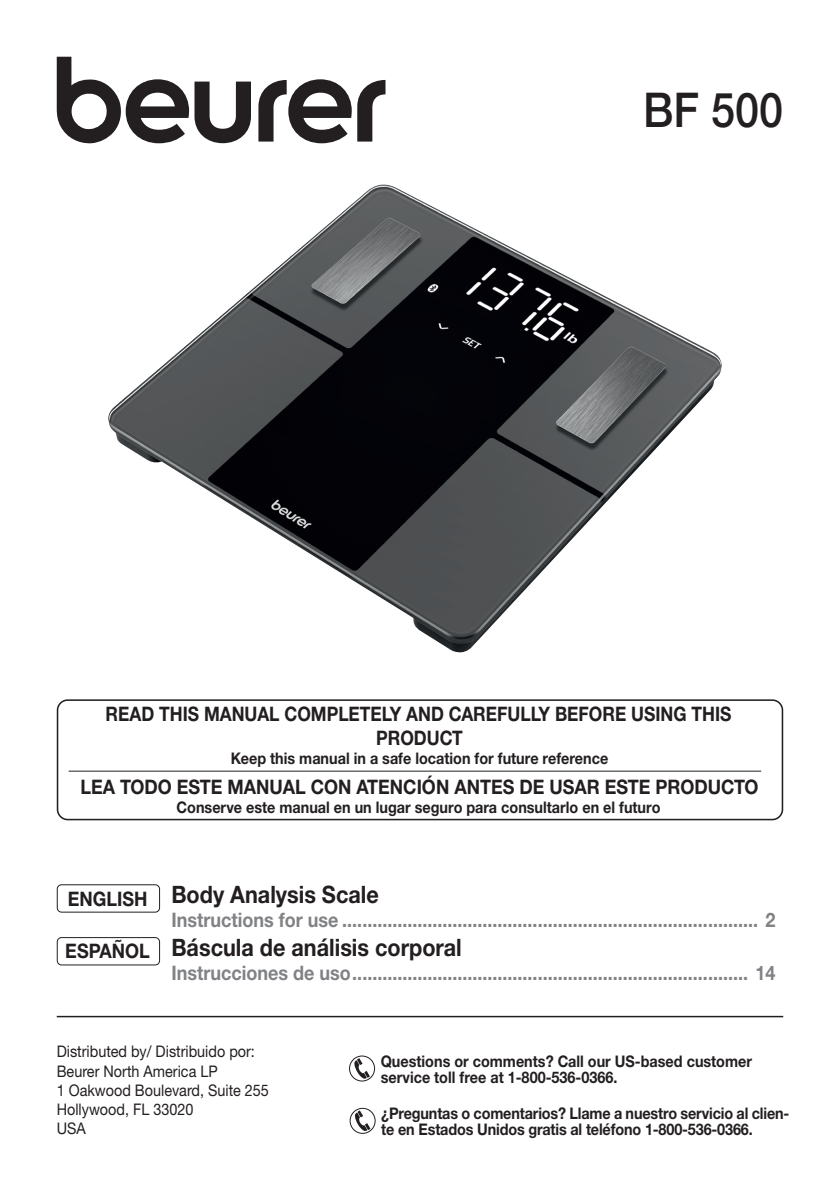
<style>
.page{position:relative;width:840px;height:1191px;background:#fff}
.page>*{position:absolute;margin:0;border:0;box-sizing:border-box;transform-origin:0 0}
.t1{font:500 48px "Helvetica Neue LTW1 G";color:#231f20;scale:.9 1}
.t2{font:700 24px "Helvetica Neue LTW1 G";color:#231f20;scale:.9 1}
.t3{font:700 20px "Helvetica Neue LTW1 G";color:#808285;scale:.9 1}
.t4{font:700 20px/24px "Helvetica Neue LTW1 G";color:#231f20;text-align:center;scale:.87 1}
.t5{font:700 20px "Helvetica Neue LTW1 G";color:#231f20;scale:.9 1}
.t6{font:700 16px/16px "Helvetica Neue LTW1 G";color:#231f20;scale:.9 1}
.t7{font:16px/19.2px "Helvetica Neue LTW1 G";color:#231f20;scale:.9 1}
</style>
<div class="page">
<img style="left:108px;top:184px;width:614px;height:468px">
<svg style="left:57px;top:57px;width:328px;height:86px"></svg>
<div style="left:57px;top:884px;width:103px;height:28px;border:1px solid #231f20;border-radius:4px"></div>
<div style="left:57px;top:937px;width:103px;height:28px;border:1px solid #231f20;border-radius:4px"></div>
<div style="left:57px;top:699px;width:725px;height:121px;border:2px solid #231f20;border-radius:10px"></div>
<hr style="left:69px;top:770px;width:691px;height:1px;background:#231f20">
<div style="left:349px;top:1055px;width:26px;height:26px;border:1px solid #231f20;border-radius:50%"></div>
<svg style="left:354px;top:1058px;width:16px;height:21px"></svg>
<div style="left:349px;top:1107px;width:26px;height:26px;border:1px solid #231f20;border-radius:50%"></div>
<svg style="left:354px;top:1110px;width:16px;height:21px"></svg>
<hr style="left:57px;top:1015px;width:725px;height:2px;background:#231f20">
<h1 class="t1" style="left:642px;top:81px;width:157px">BF 500</h1>
<p class="t4" style="left:106px;top:701px;width:720px">READ THIS MANUAL COMPLETELY AND CAREFULLY BEFORE USING THIS<br>PRODUCT</p>
<p class="t6" style="left:230px;top:750px;width:421px">Keep this manual in a safe location for future reference</p>
<p class="t5" style="left:80px;top:774px;width:754px">LEA TODO ESTE MANUAL CON ATENCIÓN ANTES DE USAR ESTE PRODUCTO</p>
<p class="t6" style="left:176px;top:799px;width:539px">Conserve este manual en un lugar seguro para consultarlo en el futuro</p>
<h2 class="t2" style="left:68px;top:879px;width:347px"><sub>ENGLISH</sub> Body Analysis Scale</h2>
<p class="t3" style="left:171px;top:907px;width:672px">Instructions for use ................................................................................... 2</p>
<h2 class="t2" style="left:65px;top:932px;width:441px"><sub>ESPAÑOL</sub> Báscula de análisis corporal</h2>
<p class="t3" style="left:171px;top:960px;width:672px">Instrucciones de uso............................................................................... 14</p>
<p class="t7" style="left:57px;top:1042px;width:237px">Distributed by/ Distribuido por:<br>Beurer North America LP<br>1 Oakwood Boulevard, Suite 255<br>Hollywood, FL 33020<br>USA</p>
<p class="t6" style="left:380px;top:1053px;width:414px">Questions or comments? Call our US-based customer service toll free at 1-800-536-0366.</p>
<p class="t6" style="left:381px;top:1105px;width:455px">¿Preguntas o comentarios? Llame a nuestro servicio al clien&shy;te en Estados Unidos gratis al teléfono 1-800-536-0366.</p>
</div>
